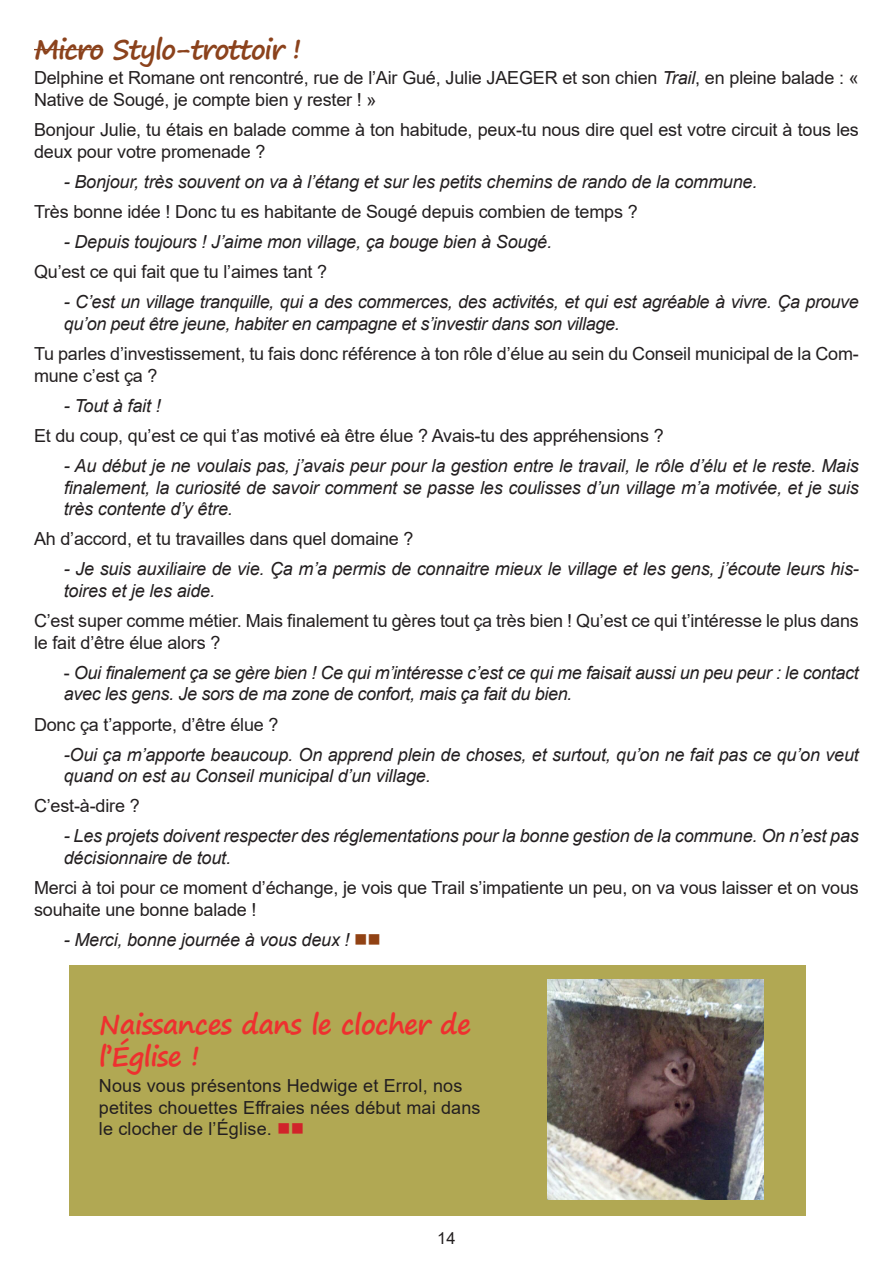
<style>
.page{position:relative;width:893px;height:1263px;background:#fff}
.page>*{position:absolute;margin:0;border:0;box-sizing:border-box;transform-origin:0 0}
.t1{font:700 27px/32.4px "Segoe Print";letter-spacing:-.03em;color:#ee302f}
.t2{font:700 27px "Segoe Print";letter-spacing:-.05em;color:#8b421c}
.t3{font:italic 18px/21.6px "Arial";letter-spacing:-.01em;color:#231f20}
.t4{font:18px/21.6px "Arial";letter-spacing:-.01em;color:#231f20}
.t5{font:18px/21.6px "Arial";letter-spacing:.01em;color:#231f20}
.t6{font:16.5px "Arial";color:#231f20}
.s1{font-style:italic}
.s2{font-style:normal}
.s3{color:#914214}
.s4{color:#d1232a}
</style>
<div class="page">
<div style="left:69px;top:965px;width:737px;height:251px;background:#b1a853"></div>
<hr style="left:34px;top:49px;width:69px;height:1px;background:#8b421c">
<img style="left:548px;top:979px;width:215px;height:221px">
<p class="t2" style="left:34px;top:24px;width:269px">Micro Stylo-trottoir !</p>
<p class="t4" style="left:34px;top:67px;width:826px">Delphine et Romane ont rencontré, rue de l’Air Gué, Julie JAEGER et son chien <span class="s1">Trail</span>, en pleine balade : «<br>Native de Sougé, je compte bien y rester ! »</p>
<p class="t4" style="left:34px;top:119px;width:826px">Bonjour Julie, tu étais en balade comme à ton habitude, peux-tu nous dire quel est votre circuit à tous les deux pour votre promenade ?</p>
<p class="t3" style="left:64px;top:171px;width:695px">- Bonjour, très souvent on va à l’étang et sur les petits chemins de rando de la commune.</p>
<p class="t4" style="left:34px;top:201px;width:605px">Très bonne idée ! Donc tu es habitante de Sougé depuis combien de temps ?</p>
<p class="t3" style="left:64px;top:231px;width:490px">- Depuis toujours ! J’aime mon village, ça bouge bien à Sougé.</p>
<p class="t4" style="left:34px;top:261px;width:295px">Qu’est ce qui fait que tu l’aimes tant ?</p>
<p class="t3" style="left:64px;top:291px;width:796px">- C’est un village tranquille, qui a des commerces, des activités, et qui est agréable à vivre. Ça prouve qu’on peut être jeune, habiter en campagne et s’investir dans son village.</p>
<p class="t4" style="left:34px;top:343px;width:826px">Tu parles d’investissement, tu fais donc référence à ton rôle d’élue au sein du Conseil municipal de la Com&shy;mune c’est ça ?</p>
<p class="t3" style="left:64px;top:395px;width:98px">- Tout à fait !</p>
<p class="t4" style="left:34px;top:425px;width:631px">Et du coup, qu’est ce qui t’as motivé eà être élue ? Avais-tu des appréhensions ?</p>
<p class="t3" style="left:64px;top:455px;width:797px;text-align:justify">- Au début je ne voulais pas, j’avais peur pour la gestion entre le travail, le rôle d’élu et le reste. Mais finalement, la curiosité de savoir comment se passe les coulisses d’un village m’a motivée, et je suis très contente d’y être.</p>
<p class="t4" style="left:34px;top:528px;width:381px">Ah d’accord, et tu travailles dans quel domaine ?</p>
<p class="t3" style="left:64px;top:558px;width:797px">- Je suis auxiliaire de vie. Ça m’a permis de connaitre mieux le village et les gens, j’écoute leurs his&shy;toires et je les aide.</p>
<p class="t4" style="left:34px;top:610px;width:826px">C’est super comme métier. Mais finalement tu gères tout ça très bien ! Qu’est ce qui t’intéresse le plus dans le fait d’être élue alors ?</p>
<p class="t3" style="left:64px;top:662px;width:796px"><span class="s2">-</span> Oui finalement ça se gère bien ! Ce qui m’intéresse c’est ce qui me faisait aussi un peu peur : le contact avec les gens. Je sors de ma zone de confort, mais ça fait du bien.</p>
<p class="t4" style="left:34px;top:713px;width:246px">Donc ça t’apporte, d’être élue ?</p>
<p class="t3" style="left:64px;top:744px;width:797px">-Oui ça m’apporte beaucoup. On apprend plein de choses, et surtout, qu’on ne fait pas ce qu’on veut quand on est au Conseil municipal d’un village.</p>
<p class="t4" style="left:34px;top:795px;width:107px">C’est-à-dire ?</p>
<p class="t3" style="left:64px;top:825px;width:796px">- Les projets doivent respecter des réglementations pour la bonne gestion de la commune. On n’est pas décisionnaire de tout.</p>
<p class="t4" style="left:34px;top:877px;width:826px">Merci à toi pour ce moment d’échange, je vois que Trail s’impatiente un peu, on va vous laisser et on vous souhaite une bonne balade !</p>
<p class="t3" style="left:64px;top:929px;width:319px">- Merci, bonne journée à vous deux ! <span class="s3">■■</span></p>
<p class="t1" style="left:99px;top:1007px;width:374px">Naissances dans le clocher de l’Église !</p>
<p class="t5" style="left:99px;top:1075px;width:383px">Nous vous présentons Hedwige et Errol, nos petites chouettes Effraies nées début mai dans le clocher de l’Église. <span class="s4">■■</span></p>
<p class="t6" style="left:437px;top:1227px;width:20px">14</p>
</div>
